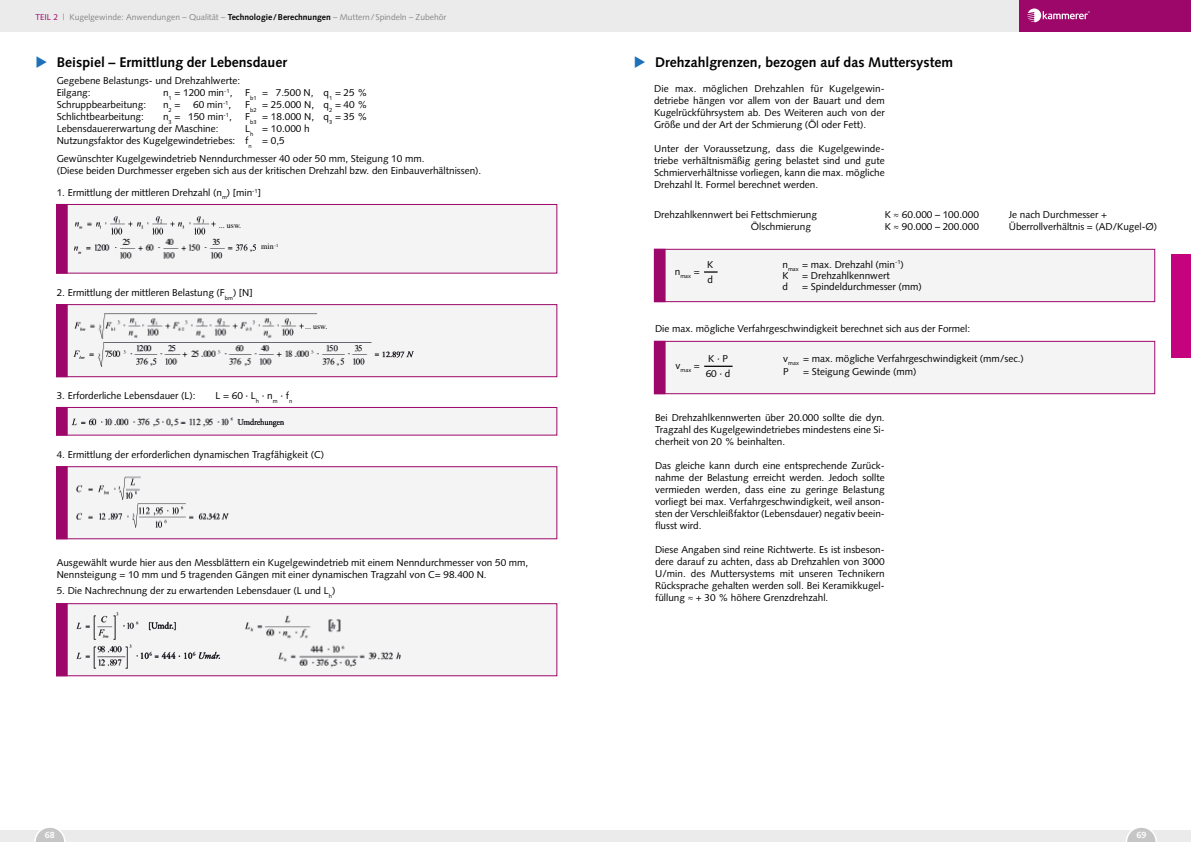
<style>
.page{position:relative;width:1191px;height:842px;background:#fff}
.page>*{position:absolute;margin:0;border:0;box-sizing:border-box;transform-origin:0 0}
.t1{font:700 14px "Syntax LT Std";color:#000}
.t2{font:10px/12px "Syntax LT Std";color:#000}
.t3{font:700 9px "Syntax LT Std";color:#fff}
.t4{font:8.5px "Syntax LT Std";color:#878787}
.t5{font:8px "Times LT Std";color:#000}
.t6{font:5.8px "Syntax LT Std";color:#000}
.s1{color:#9d076a}
.s2{font-weight:700;color:#000}
.s3{color:#1d71b8}
</style>
<div class="page">
<div style="left:654px;top:249px;width:501px;height:53px;background:#f4f4f4;border:1px solid #9d076a"></div>
<div style="left:654px;top:249px;width:11px;height:53px;background:#9d076a"></div>
<div style="left:654px;top:341px;width:501px;height:53px;background:#f4f4f4;border:1px solid #9d076a"></div>
<div style="left:654px;top:341px;width:11px;height:53px;background:#9d076a"></div>
<div style="left:56px;top:407px;width:501px;height:28px;background:#f4f4f4;border:1px solid #9d076a"></div>
<div style="left:56px;top:407px;width:11px;height:28px;background:#9d076a"></div>
<svg style="left:704px;top:271px;width:13px;height:2px"></svg>
<svg style="left:704px;top:366px;width:28px;height:1px"></svg>
<div style="left:56px;top:204px;width:501px;height:69px;background:#f4f4f4;border:1px solid #9d076a"></div>
<div style="left:56px;top:204px;width:11px;height:69px;background:#9d076a"></div>
<div style="left:56px;top:304px;width:501px;height:73px;background:#f4f4f4;border:1px solid #9d076a"></div>
<div style="left:56px;top:304px;width:11px;height:73px;background:#9d076a"></div>
<div style="left:56px;top:466px;width:501px;height:73px;background:#f4f4f4;border:1px solid #9d076a"></div>
<div style="left:56px;top:466px;width:11px;height:73px;background:#9d076a"></div>
<div style="left:56px;top:603px;width:501px;height:73px;background:#f4f4f4;border:1px solid #9d076a"></div>
<div style="left:56px;top:603px;width:11px;height:73px;background:#9d076a"></div>
<img style="left:75px;top:216px;width:141px;height:19px">
<img style="left:74px;top:238px;width:182px;height:21px">
<img style="left:74px;top:313px;width:244px;height:26px">
<img style="left:74px;top:342px;width:340px;height:25px">
<img style="left:72px;top:417px;width:212px;height:11px">
<img style="left:76px;top:476px;width:65px;height:25px">
<img style="left:76px;top:503px;width:153px;height:25px">
<img style="left:76px;top:612px;width:144px;height:57px">
<img style="left:245px;top:615px;width:156px;height:52px">
<div style="left:0;top:0;width:1018px;height:31px;background:#ebebeb"></div>
<div style="left:1019px;top:0;width:172px;height:31px;background:#9d076a"></div>
<svg style="left:1027px;top:9px;width:62px;height:13px"></svg>
<div style="left:1171px;top:254px;width:20px;height:104px;background:#c6037f"></div>
<div style="left:0;top:829px;width:1191px;height:13px;background:#ebebeb"></div>
<svg style="left:34px;top:828px;width:31px;height:14px"></svg>
<svg style="left:1125px;top:828px;width:32px;height:14px"></svg>
<p class="t4" style="left:35px;top:12px;width:412px"><span class="s1">TEIL 2</span> | Kugelgewinde: Anwendungen – Qualität – <span class="s2">Technologie/Berechnungen</span> – Muttern/Spindeln – Zubehör</p>
<h1 class="t1" style="left:35px;top:54px;width:253px"><span class="s3">◆</span> Beispiel – Ermittlung der Lebensdauer</h1>
<p class="t2" style="left:57px;top:75px;width:185px">Gegebene Belastungs- und Drehzahlwerte:<br>Eilgang:</p>
<p class="t2" style="left:163px;top:87px;width:71px">n<sub>1</sub> = 1200 min<sup>-1</sup>,</p>
<p class="t2" style="left:245px;top:87px;width:124px">F<sub>b1</sub> = 7.500 N, q<sub>1</sub> = 25 %</p>
<p class="t2" style="left:57px;top:99px;width:91px">Schruppbearbeitung:</p>
<p class="t2" style="left:163px;top:99px;width:19px">n<sub>2</sub> =</p>
<p class="t2" style="left:193px;top:99px;width:40px">60 min<sup>-1</sup>,</p>
<p class="t2" style="left:245px;top:99px;width:124px">F<sub>b2</sub> = 25.000 N, q<sub>2</sub> = 40 %</p>
<p class="t2" style="left:57px;top:111px;width:89px">Schlichtbearbeitung:</p>
<p class="t2" style="left:163px;top:111px;width:70px">n<sub>3</sub> = 150 min<sup>-1</sup>,</p>
<p class="t2" style="left:245px;top:111px;width:124px">F<sub>b3</sub> = 18.000 N, q<sub>3</sub> = 35 %</p>
<p class="t2" style="left:57px;top:123px;width:163px">Lebensdauererwartung der Maschine:</p>
<p class="t2" style="left:57px;top:123px;width:254px;text-indent:189px">L<sub>h</sub> = 10.000 h<br>Nutzungsfaktor des Kugelgewindetriebes: f<sub>n</sub> = 0,5</p>
<p class="t2" style="left:57px;top:153px;width:426px">Gewünschter Kugelgewindetrieb Nenndurchmesser 40 oder 50 mm, Steigung 10 mm.<br>(Diese beiden Durchmesser ergeben sich aus der kritischen Drehzahl bzw. den Einbauverhältnissen).</p>
<p class="t2" style="left:57px;top:187px;width:206px">1. Ermittlung der mittleren Drehzahl (n<sub>m</sub>) [min<sup>-1</sup>]</p>
<p class="t5" style="left:219px;top:221px;width:24px">... usw.</p>
<p class="t5" style="left:261px;top:242px;width:19px">min <sup>-1</sup></p>
<p class="t2" style="left:57px;top:287px;width:198px">2. Ermittlung der mittleren Belastung (F<sub>bm</sub>) [N]</p>
<p class="t5" style="left:305px;top:322px;width:24px">... usw.</p>
<p class="t2" style="left:57px;top:390px;width:140px">3. Erforderliche Lebensdauer (L):</p>
<p class="t2" style="left:215px;top:390px;width:78px">L = 60 · L<sub>h</sub> · n<sub>m</sub> · f<sub>n</sub></p>
<p class="t2" style="left:57px;top:448px;width:269px">4. Ermittlung der erforderlichen dynamischen Tragfähigkeit (C)</p>
<p class="t2" style="left:57px;top:556px;width:473px">Ausgewählt wurde hier aus den Messblättern ein Kugelgewindetrieb mit einem Nenndurchmesser von 50 mm,<br>Nennsteigung = 10 mm und 5 tragenden Gängen mit einer dynamischen Tragzahl von C= 98.400 N.</p>
<p class="t2" style="left:57px;top:585px;width:280px">5. Die Nachrechnung der zu erwartenden Lebensdauer (L und L<sub>h</sub>)</p>
<h1 class="t1" style="left:634px;top:54px;width:321px"><span class="s3">◆</span> Drehzahlgrenzen, bezogen auf das Muttersystem</h1>
<p class="t2" style="left:654px;top:83px;width:232px;text-align:justify">Die max. möglichen Drehzahlen für Kugelgewin&shy;detriebe hängen vor allem von der Bauart und dem Kugelrückführsystem ab. Des Weiteren auch von der Größe und der Art der Schmierung (Öl oder Fett).</p>
<p class="t2" style="left:654px;top:143px;width:232px;text-align:justify">Unter der Voraussetzung, dass die Kugelgewinde&shy;triebe verhältnismäßig gering belastet sind und gute Schmierverhältnisse vorliegen, kann die max. mögliche Drehzahl lt. Formel berechnet werden.</p>
<p class="t2" style="left:654px;top:208px;width:164px">Drehzahlkennwert bei Fettschmierung</p>
<p class="t2" style="left:885px;top:208px;width:95px">K ≈ 60.000 – 100.000</p>
<p class="t2" style="left:751px;top:220px;width:62px">Ölschmierung</p>
<p class="t2" style="left:885px;top:220px;width:95px">K ≈ 90.000 – 200.000</p>
<p class="t6" style="left:675px;top:273px;width:26px"><sup>n</sup>max <sup>=</sup></p>
<p class="t2" style="left:707px;top:258px;width:8px">K</p>
<p class="t2" style="left:707px;top:273px;width:7px">d</p>
<p class="t2" style="left:782px;top:259px;width:123px;line-height:11px">n<sub>max</sub> = max. Drehzahl (min<sup>-1</sup>)<br>K</p>
<p class="t2" style="left:802px;top:269px;width:89px">= Drehzahlkennwert</p>
<p class="t2" style="left:782px;top:280px;width:7px">d</p>
<p class="t2" style="left:802px;top:280px;width:121px">= Spindeldurchmesser (mm)</p>
<p class="t2" style="left:655px;top:323px;width:317px">Die max. mögliche Verfahrgeschwindigkeit berechnet sich aus der Formel:</p>
<p class="t2" style="left:1008px;top:208px;width:150px">Je nach Durchmesser +<br>Überrollverhältnis = (AD/Kugel-Ø)</p>
<p class="t2" style="left:708px;top:352px;width:21px">K · P</p>
<p class="t6" style="left:675px;top:367px;width:26px"><sup>v</sup>max <sup>=</sup></p>
<p class="t2" style="left:706px;top:367px;width:26px">60 · d</p>
<p class="t2" style="left:783px;top:352px;width:242px;line-height:13px">v<sub>max</sub> = max. mögliche Verfahrgeschwindigkeit (mm/sec.)<br>P</p>
<p class="t2" style="left:803px;top:365px;width:115px">= Steigung Gewinde (mm)</p>
<p class="t2" style="left:655px;top:412px;width:231px;text-align:justify">Bei Drehzahlkennwerten über 20.000 sollte die dyn.<br>Tragzahl des Kugelgewindetriebes mindestens eine Si&shy;cherheit von 20 % beinhalten.</p>
<p class="t2" style="left:655px;top:460px;width:231px;text-align:justify">Das gleiche kann durch eine entsprechende Zurück&shy;nahme der Belastung erreicht werden. Jedoch sollte vermieden werden, dass eine zu geringe Belastung vorliegt bei max. Verfahrgeschwindigkeit, weil anson&shy;sten der Verschleißfaktor (Lebensdauer) negativ beein&shy;flusst wird.</p>
<p class="t2" style="left:655px;top:544px;width:231px;text-align:justify">Diese Angaben sind reine Richtwerte. Es ist insbeson&shy;dere darauf zu achten, dass ab Drehzahlen von 3000<br>U/min. des Muttersystems mit unseren Technikern Rücksprache gehalten werden soll. Bei Keramikkugel&shy;füllung ≈ + 30 % höhere Grenzdrehzahl.</p>
<p class="t3" style="left:45px;top:830px;width:12px">7268</p>
<p class="t3" style="left:1136px;top:830px;width:12px">7369</p>
</div>
